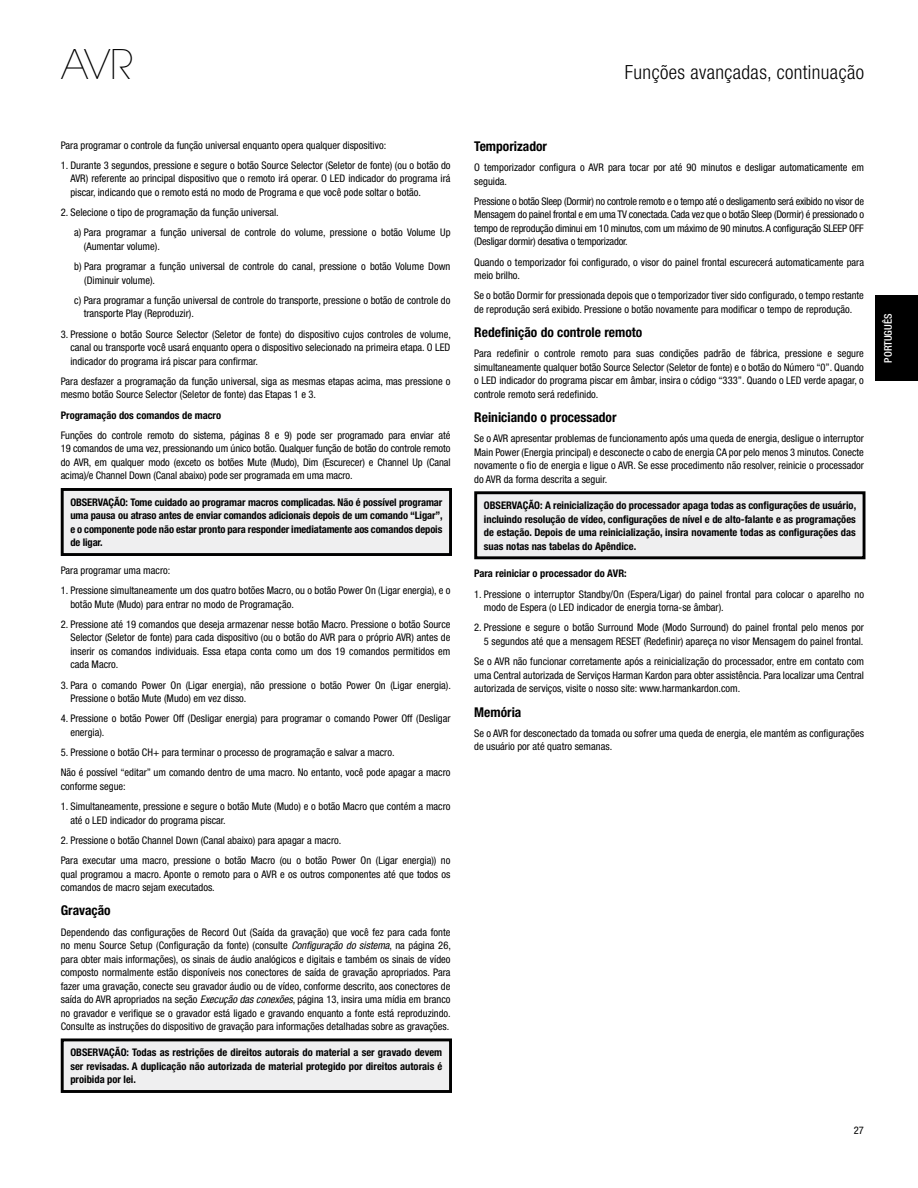
<style>
.page{position:relative;width:918px;height:1188px;background:#fff}
.page>*{position:absolute;margin:0;border:0;box-sizing:border-box;transform-origin:0 0}
.t1{font:200 40.5px "ITC Avant Garde Std";color:#000}
.t2{font:300 condensed 19.5px "Helvetica Neue LT Com";letter-spacing:.02em;color:#000}
.t3{font:700 condensed 13.5px "Helvetica Neue";color:#000}
.t4{font:condensed 10.5px/13.5px "Helvetica Neue";color:#000}
.t5{font:700 condensed 10.5px/13.5px "Helvetica Neue";color:#000;text-align:justify}
.t6{font:500 condensed 10.5px "Helvetica Neue LT Com";color:#fff}
.s1{font-weight:700}
.s2{font-family:"Helvetica Neue LT Com";font-style:italic}
</style>
<div class="page">
<div style="left:876px;top:296px;width:42px;height:85px;background:#000"></div>
<div style="left:62px;top:489px;width:389px;height:66px;background:#efeff0"></div>
<div style="left:61px;top:488px;width:391px;height:68px;border:3px solid #000"></div>
<div style="left:62px;top:1040px;width:389px;height:51px;background:#efeff0"></div>
<div style="left:61px;top:1038px;width:391px;height:55px;border:3px solid #000"></div>
<div style="left:476px;top:493px;width:388px;height:65px;background:#efeff0"></div>
<div style="left:474px;top:491px;width:391px;height:68px;border:3px solid #000"></div>
<h1 class="t1" style="left:61px;top:41px;width:73px">AVR</h1>
<p class="t4" style="left:61px;top:138px;width:327px">Para programar o controle da função universal enquanto opera qualquer dispositivo:</p>
<p class="t4" style="left:70px;top:158px;width:382px;text-indent:-10px">1. D urante 3 segundos, pressione e segure o botão Source Selector (Seletor de fonte) (ou o botão do<br>AVR) referente ao principal dispositivo que o remoto irá operar. O LED</p>
<p class="t4" style="left:70px;top:172px;width:382px;text-indent:278px">indicador do programa irá piscar, indicando que o remoto está no modo de Programa e que você pode soltar o botão.</p>
<p class="t4" style="left:74px;top:202px;width:378px;line-height:20.2px;text-indent:-14px">2. Selecione o tipo de programação da função universal.<br>a) Para programar a função universal de controle do volume, pressione o botão Volume Up</p>
<p class="t4" style="left:74px;top:236px;width:378px;line-height:20.2px;text-indent:10px">(Aumentar volume).<br>b) Para programar a função universal de controle do canal, pressione o botão Volume Down</p>
<p class="t4" style="left:74px;top:270px;width:378px;line-height:20.2px;text-indent:10px">(Diminuir volume).<br>c) Para programar a função universal de controle do transporte, pressione o botão de controle do</p>
<p class="t4" style="left:84px;top:307px;width:112px">transporte Play (Reproduzir).</p>
<p class="t4" style="left:70px;top:327px;width:382px;text-indent:-10px">3. Pressione o botão Source Selector (Seletor de fonte) do dispositivo cujos controles de volume, canal ou transporte você usará enquanto opera o dispositivo selecionado na primeira etapa. O LED indicador do programa irá piscar para confirmar.</p>
<p class="t4" style="left:61px;top:374px;width:391px">Para desfazer a programação da função universal, siga as mesmas etapas acima, mas pressione o mesmo botão Source Selector (Seletor de fonte) das Etapas 1 e 3.</p>
<p class="t4" style="left:61px;top:405px;width:391px;line-height:20.2px"><span class="s1">Programação dos comandos de macro<br></span>Funções do controle remoto do sistema<span class="s2">,</span> páginas 8 e 9) pode ser programado para enviar até</p>
<p class="t4" style="left:61px;top:442px;width:391px;text-align:justify">19 comandos de uma vez, pressionando um único botão. Qualquer função de botão do controle remoto do AVR, em qualquer modo (exceto os botões Mute (Mudo), Dim (Escurecer) e Channel Up (Canal acima)/e Channel Down (Canal abaixo) pode ser programada em uma macro.</p>
<p class="t5" style="left:70px;top:495px;width:374px">OBSERVAÇÃO: Tome cuidado ao programar macros complicadas. Não é possível programar uma pausa ou atraso antes de enviar comandos adicionais depois de um comando “Ligar”, e o componente pode não estar pronto para responder imediatamente aos comandos depois de ligar.</p>
<p class="t4" style="left:61px;top:563px;width:111px">Para programar uma macro:</p>
<p class="t4" style="left:70px;top:584px;width:382px;text-indent:-10px">1. Pressione simultaneamente um dos quatro botões Macro, ou o botão Power On (Ligar energia), e o botão Mute (Mudo) para entrar no modo de Programação.</p>
<p class="t4" style="left:70px;top:617px;width:382px;text-align:justify;text-indent:-10px">2. Pressione até 19 comandos que deseja armazenar nesse botão Macro. Pressione o botão Source Selector (Seletor de fonte) para cada dispositivo (ou o botão do AVR para o próprio AVR) antes de inserir os comandos individuais. Essa etapa conta como um dos 19 comandos permitidos em cada Macro.</p>
<p class="t4" style="left:70px;top:678px;width:382px;text-indent:-10px">3. Para o comando Power On (Ligar energia), não pressione o botão Power On (Ligar energia).<br>Pressione o botão Mute (Mudo) em vez disso.</p>
<p class="t4" style="left:70px;top:712px;width:382px;text-indent:-10px">4. Pressione o botão Power Off (Desligar energia) para programar o comando Power Off (Desligar energia).</p>
<p class="t4" style="left:61px;top:742px;width:391px;line-height:20.2px">5. Pressione o botão CH + para terminar o processo de programação e salvar a macro.<br>Não é possível “editar” um comando dentro de uma macro. No entanto, você pode apagar a macro</p>
<p class="t4" style="left:61px;top:779px;width:67px">conforme segue:</p>
<p class="t4" style="left:70px;top:800px;width:382px;text-indent:-10px">1. Simultaneamente, pressione e segure o botão Mute (Mudo) e o botão Macro que contém a macro até o LED</p>
<p class="t4" style="left:110px;top:813px;width:117px">indicador do programa piscar.</p>
<p class="t4" style="left:61px;top:830px;width:391px;line-height:20.2px">2. Pressione o botão Channel Down (Canal abaixo) para apagar a macro.<br>Para executar uma macro, pressione o botão Macro (ou o botão Power On (Ligar energia)) no</p>
<p class="t4" style="left:61px;top:867px;width:391px">qual programou a macro. Aponte o remoto para o AVR e os outros componentes até que todos os comandos de macro sejam executados.</p>
<p class="t3" style="left:61px;top:903px;width:51px">Gravação</p>
<p class="t4" style="left:61px;top:925px;width:392px;text-align:justify">Dependendo das configurações de Record Out (Saída da gravação) que você fez para cada fonte no menu Source Setup (Configuração da fonte) (consulte <span class="s2">Configuração do sistema</span>, na página 26, para obter mais informações), os sinais de áudio analógicos e digitais e também os sinais de vídeo composto normalmente estão disponíveis nos conectores de saída de gravação apropriados. Para fazer uma gravação, conecte seu gravador áudio ou de vídeo, conforme descrito, aos conectores de saída do AVR apropriados na seção <span class="s2">Execução das conexões</span>, página 13, insira uma mídia em branco no gravador e verifique se o gravador está ligado e gravando enquanto a fonte está reproduzindo.<br>Consulte as instruções do dispositivo de gravação para informações detalhadas sobre as gravações.</p>
<p class="t5" style="left:70px;top:1046px;width:373px">OBSERVAÇÃO: Todas as restrições de direitos autorais do material a ser gravado devem ser revisadas. A duplicação não autorizada de material protegido por direitos autorais é proibida por lei.</p>
<h2 class="t2" style="left:625px;top:61px;width:241px">Funções avançadas, continuação</h2>
<p class="t3" style="left:474px;top:138px;width:74px">Temporizador</p>
<p class="t4" style="left:474px;top:161px;width:391px">O temporizador configura o AVR para tocar por até 90 minutos e desligar automaticamente em seguida.</p>
<p class="t4" style="left:474px;top:194px;width:391px;text-align:justify">Pressione o botão Sleep (Dormir) no controle remoto e o tempo até o desligamento será exibido no visor de Mensagem do painel frontal e em uma TV conectada. Cada vez que o botão Sleep (Dormir) é pressionado o tempo de reprodução diminui em 10 minutos, com um máximo de 90 minutos. A configuração SLEEP</p>
<p class="t4" style="left:849px;top:221px;width:6px">OFF</p>
<p class="t4" style="left:474px;top:231px;width:391px;line-height:20.2px">(Desligar dormir) desativa o temporizador.<br>Quando o temporizador foi configurado, o visor do painel frontal escurecerá automaticamente para</p>
<p class="t4" style="left:474px;top:265px;width:391px;line-height:20.2px">meio brilho.<br>Se o botão Dormir for pressionada depois que o temporizador tiver sido configurado, o tempo restante</p>
<p class="t4" style="left:474px;top:302px;width:380px">de reprodução será exibido. Pressione o botão novamente para modificar o tempo de reprodução.</p>
<p class="t3" style="left:474px;top:324px;width:170px">Redefinição do controle remoto</p>
<p class="t4" style="left:474px;top:347px;width:391px;text-align:justify">Para redefinir o controle remoto para suas condições padrão de fábrica, pressione e segure simultaneamente qualquer botão Source Selector (Seletor de fonte) e o botão do Número “0”. Quando o LED indicador do programa piscar em âmbar, insira o código “333”. Quando o LED verde apagar, o controle remoto será redefinido.</p>
<p class="t3" style="left:474px;top:409px;width:144px">Reiniciando o processador</p>
<p class="t4" style="left:474px;top:432px;width:391px;text-align:justify">Se o AVR apresentar problemas de funcionamento após uma queda de energia, desligue o interruptor Main Power (Energia principal) e desconecte o cabo de energia CA por pelo menos 3 minutos. Conecte novamente o fio de energia e ligue o AVR. Se esse procedimento não resolver, reinicie o processador do AVR da forma descrita a seguir.</p>
<p class="t5" style="left:484px;top:499px;width:374px">OBSERVAÇÃO: A reinicialização do processador apaga todas as configurações de usuário, incluindo resolução de vídeo, configurações de nível e de alto-falante e as programações de estação. Depois de uma reinicialização, insira novamente todas as configurações das suas notas nas tabelas do Apêndice.</p>
<p class="t5" style="left:474px;top:567px;width:154px">Para reiniciar o processador do AVR:</p>
<p class="t4" style="left:484px;top:587px;width:382px;text-indent:-10px">1. Pressione o interruptor Standby/On (Espera/Ligar) do painel frontal para colocar o aparelho no modo de Espera (o LED indicador de energia torna-se âmbar).</p>
<p class="t4" style="left:474px;top:621px;width:391px;text-align:right">2. Pressione e segure o botão Surround Mode (Modo Surround) do painel frontal pelo menos por<br>5 segundos até que a mensagem RESET (Redefinir) apareça no visor Mensagem do painel frontal.</p>
<p class="t4" style="left:474px;top:655px;width:391px;text-align:justify">Se o AVR não funcionar corretamente após a reinicialização do processador, entre em contato com uma Central autorizada de Serviços Harman Kardon para obter assistência. Para localizar uma Central autorizada de serviços, visite o nosso site: www.harmankardon.com.</p>
<p class="t3" style="left:474px;top:704px;width:49px">Memória</p>
<p class="t4" style="left:474px;top:726px;width:391px">Se o AVR for desconectado da tomada ou sofrer uma queda de energia, ele mantém as configurações de usuário por até quatro semanas.</p>
<p class="t6" style="left:882px;top:363px;width:50px;rotate:-90deg">Português</p>
<p class="t4" style="left:854px;top:1123px;width:12px">27</p>
</div>
